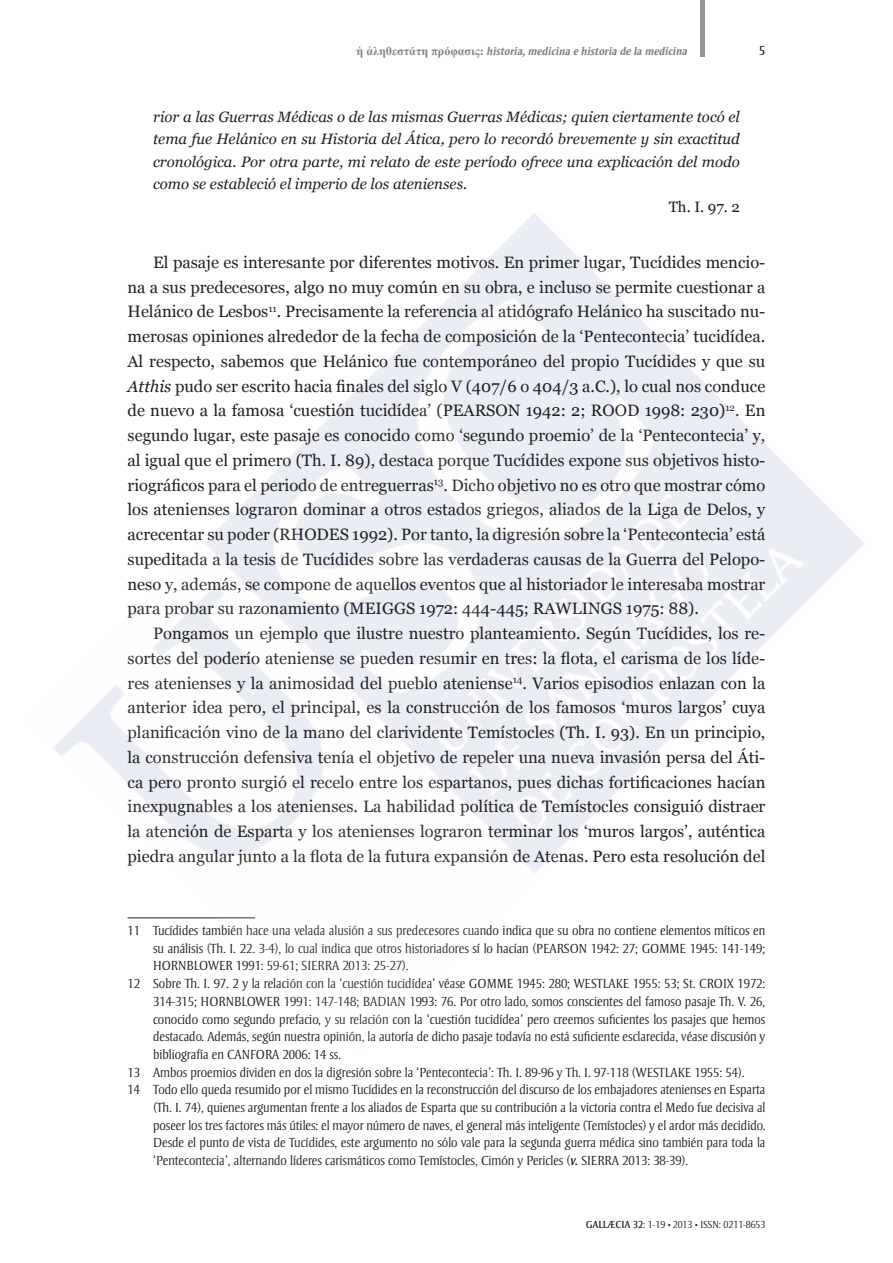
<style>
.page{position:relative;width:893px;height:1263px;background:#fff}
.page>*{position:absolute;margin:0;border:0;box-sizing:border-box;transform-origin:0 0}
.t1{font:16.5px/24.8px "Georgia";color:#231f20;text-align:justify}
.t2{font:italic 15px/22.5px "Georgia";color:#231f20;text-align:justify}
.t3{font:15px "Georgia";color:#231f20}
.t4{font:300 13.5px/17.7px "Strayhorn";color:#231f20;text-align:justify}
.t5{font:13.5px "Strayhorn";color:#231f20}
.t6{font:italic 700 11.25px "Strayhorn";color:#808285}
.t7{font:300 10.5px "Strayhorn";color:#231f20}
.s1{font-family:"Times New Roman";font-style:normal;font-size:12px}
.s2{font-family:"Georgia";font-style:normal}
.s3{font-style:italic}
.s4{font-weight:400;font-style:italic}
.s5{font-weight:400}
.s6{font-size:9px}
</style>
<div class="page">
<hr style="left:701px;top:0;width:4px;height:56px;background:#939598">
<p class="t6" style="left:357px;top:45px;width:332px"><span class="s1">ἡ ἀληθεστάτη πρόφασις</span><span class="s2">:</span> historia, medicina e historia de la medicina</p>
<p class="t5" style="left:759px;top:43px;width:8px">5</p>
<p class="t2" style="left:153px;top:106px;width:588px">rior a las Guerras Médicas o de las mismas Guerras Médicas; quien ciertamente tocó el tema fue Helánico en su Historia del Ática, pero lo recordó brevemente y sin exactitud cronológica. Por otra parte, mi relato de este período ofrece una explicación del modo como se estableció el imperio de los atenienses.</p>
<p class="t3" style="left:669px;top:198px;width:73px">Th. I. 97. 2</p>
<p class="t1" style="left:128px;top:250px;width:640px;text-indent:26px">El pasaje es interesante por diferentes motivos. En primer lugar, Tucídides mencio&shy;na a sus predecesores, algo no muy común en su obra, e incluso se permite cuestionar a Helánico de Lesbos<sup>11</sup>. Precisamente la referencia al atidógrafo Helánico ha suscitado nu&shy;merosas opiniones alrededor de la fecha de composición de la ‘Pentecontecia’ tucidídea.<br>Al respecto, sabemos que Helánico fue contemporáneo del propio Tucídides y que su <span class="s3">Atthis</span> pudo ser escrito hacia finales del siglo V (407/6 o 404/3 a.C.), lo cual nos conduce de nuevo a la famosa ‘cuestión tucidídea’ (Pearson 1942: 2; Rood 1998: 230)<sup>12</sup>. En segundo lugar, este pasaje es conocido como ‘segundo proemio’ de la ‘Pentecontecia’ y, al igual que el primero (Th. I. 89), destaca porque Tucídides expone sus objetivos histo&shy;riográficos para el periodo de entreguerras<sup>13</sup>. Dicho objetivo no es otro que mostrar cómo los atenienses lograron dominar a otros estados griegos, aliados de la Liga de Delos, y acrecentar su poder (Rhodes 1992). Por tanto, la digresión sobre la ‘Pentecontecia’ está supeditada a la tesis de Tucídides sobre las verdaderas causas de la Guerra del Pelopo&shy;neso y, además, se compone de aquellos eventos que al historiador le interesaba mostrar para probar su razonamiento (Meigg</p>
<p class="t1" style="left:406px;top:597px;width:163px">s 1972: 444-445; Rawling</p>
<p class="t1" style="left:613px;top:597px;width:88px">s 1975: 88).</p>
<p class="t1" style="left:153px;top:621px;width:614px">Pongamos un ejemplo que ilustre nuestro planteamiento. Según Tucídides, los re-</p>
<p class="t1" style="left:128px;top:646px;width:639px">sortes del poderío ateniense se pueden resumir en tres: la flota, el carisma de los líde-</p>
<p class="t1" style="left:128px;top:671px;width:639px">res atenienses y la animosidad del pueblo ateniense<sup>14</sup>. Varios episodios enlazan con la</p>
<p class="t1" style="left:128px;top:696px;width:639px">anterior idea pero, el principal, es la construcción de los famosos ‘muros largos’ cuya</p>
<p class="t1" style="left:128px;top:720px;width:639px">planificación vino de la mano del clarividente Temístocles (Th. I. 93). En un principio,</p>
<p class="t1" style="left:128px;top:745px;width:639px">la construcción defensiva tenía el objetivo de repeler una nueva invasión persa del Áti-</p>
<p class="t1" style="left:128px;top:770px;width:639px">ca pero pronto surgió el recelo entre los espartanos, pues dichas fortificaciones hacían</p>
<p class="t1" style="left:128px;top:795px;width:639px">inexpugnables a los atenienses. La habilidad política de Temístocles consiguió distraer</p>
<p class="t1" style="left:128px;top:819px;width:639px">la atención de Esparta y los atenienses lograron terminar los ‘muros largos’, auténtica</p>
<p class="t1" style="left:128px;top:844px;width:639px">piedra angular junto a la flota de la futura expansión de Atenas. Pero esta resolución del</p>
<p class="t4" style="left:153px;top:922px;width:614px;text-indent:-26px">11 Tucídides también hace una velada alusión a sus predecesores cuando indica que su obra no contiene elementos míticos en su análisis (Th. I. 22. 3-4), lo cual indica que otros historiadores sí lo hacían (Pearson 1942: 27; Gomme 1945: 141-149; Hornblower</p>
<p class="t4" style="left:128px;top:957px;width:464px;text-indent:204px">a 2013: 25-27).<br>12 Sobre Th. I. 97. 2 y la relación con la ‘cuestión tucidídea’ véase Gomme 1945: 280; Westl</p>
<p class="t4" style="left:236px;top:957px;width:79px">1991: 59-61; Sierr</p>
<p class="t4" style="left:608px;top:975px;width:158px">ake 1955: 53; St. Croix 1972:</p>
<p class="t4" style="left:153px;top:993px;width:112px">314-315; Hornblower</p>
<p class="t4" style="left:284px;top:993px;width:483px">1991: 147-148; Badian 1993: 76. Por otro lado, somos conscientes del famoso pasaje Th. V. 26,</p>
<p class="t4" style="left:153px;top:1010px;width:614px">conocido como segundo prefacio, y su relación con la ‘cuestión tucidídea’ pero creemos suficientes los pasajes que hemos</p>
<p class="t4" style="left:153px;top:1028px;width:614px">destacado. Además, según nuestra opinión, la autoría de dicho pasaje todavía no está suficiente esclarecida, véase discusión y</p>
<p class="t4" style="left:153px;top:1046px;width:190px">bibliografía en Canfora 2006: 14 ss.</p>
<p class="t4" style="left:128px;top:1063px;width:526px">13 Ambos proemios dividen en dos la digresión sobre la ‘Pentecontecia’: Th. I. 89-96 y Th. I. 97-118 (Westl</p>
<p class="t4" style="left:671px;top:1063px;width:76px">ake 1955: 54).</p>
<p class="t4" style="left:128px;top:1081px;width:639px">14 Todo ello queda resumido por el mismo Tucídides en la reconstrucción del discurso de los embajadores atenienses en Esparta</p>
<p class="t4" style="left:153px;top:1099px;width:614px">(Th. I. 74), quienes argumentan frente a los aliados de Esparta que su contribución a la victoria contra el Medo fue decisiva al</p>
<p class="t4" style="left:153px;top:1116px;width:614px">poseer los tres factores más útiles: el mayor número de naves, el general más inteligente (Temístocles) y el ardor más decidido.</p>
<p class="t4" style="left:153px;top:1134px;width:614px">Desde el punto de vista de Tucídides, este argumento no sólo vale para la segunda guerra médica sino también para toda la</p>
<p class="t4" style="left:153px;top:1152px;width:441px">‘Pentecontecia’, alternando líderes carismáticos como Temístocles, Cimón y Pericles (<span class="s4">v.</span> Sierr</p>
<p class="t4" style="left:612px;top:1152px;width:78px">a 2013: 38-39).</p>
<p class="t7" style="left:586px;top:1219px;width:181px"><span class="s5">GALLÆCIA 32</span>: 1-19 <span class="s6">•</span> 2013 <span class="s6">•</span> ISSN: 0211-8653</p>
</div>
